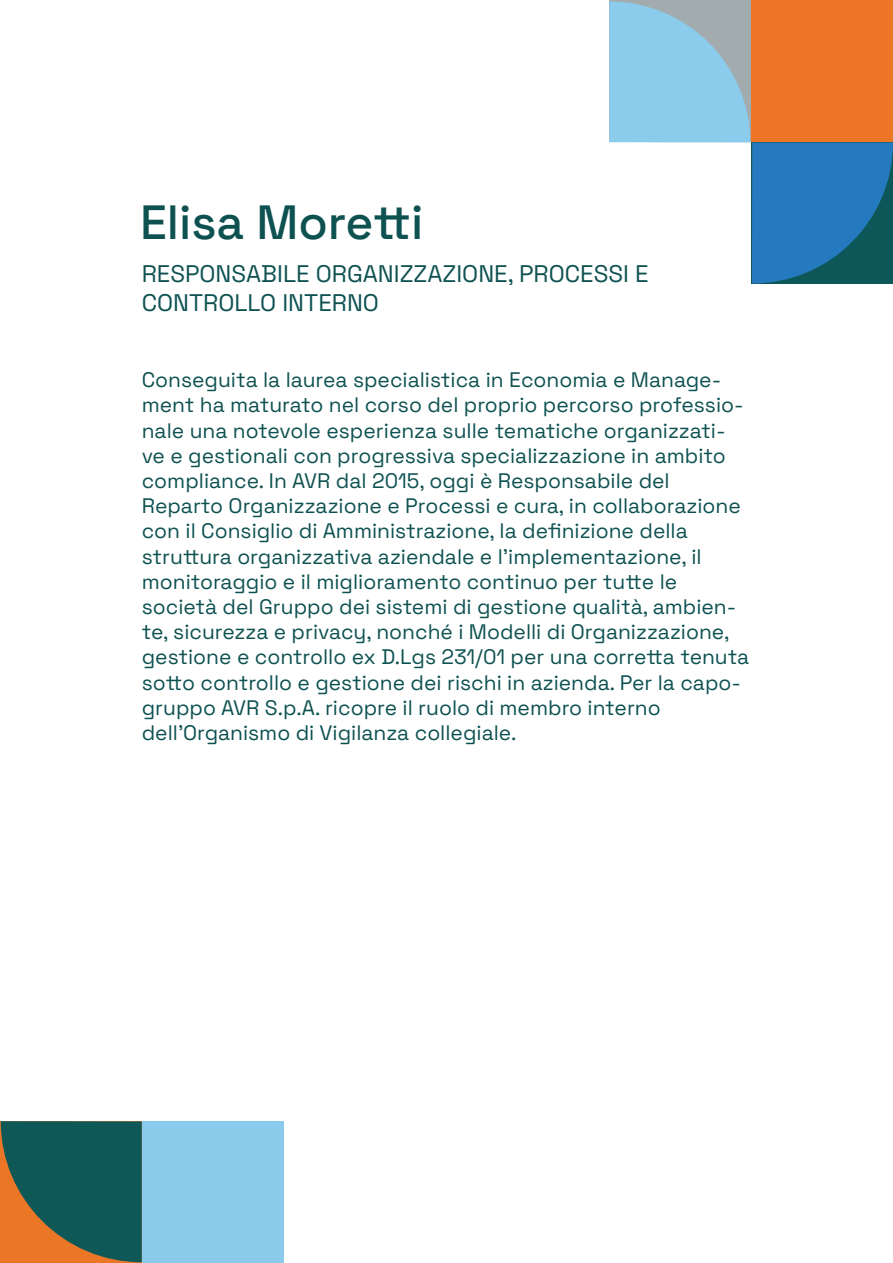
<style>
.page{position:relative;width:893px;height:1263px;background:#fff}
.page>*{position:absolute;margin:0;border:0;box-sizing:border-box;transform-origin:0 0}
.t1{font:300 48px "Space Grotesk";color:#0e5151}
.t2{font:300 24px/28.8px "Space Grotesk";color:#0e5151}
.t3{font:300 21px/25.2px "Space Grotesk";color:#0e5151}
</style>
<div class="page">
<div style="left:142px;top:1121px;width:142px;height:142px;background:#8acbec"></div>
<svg style="left:1px;top:1121px;width:141px;height:141px;background:#3e5e4d"></svg>
<svg style="left:609px;top:2px;width:284px;height:282px"></svg>
<h1 class="t1" style="left:140px;top:187px;width:285px">Elisa Moretti</h1>
<p class="t2" style="left:142px;top:258px;width:508px">RESPONSABILE ORGANIZZAZIONE, PROCESSI E<br>CONTROLLO INTERNO</p>
<p class="t3" style="left:142px;top:366px;width:609px">Conseguita la laurea specialistica in Economia e Manage&shy;ment ha maturato nel corso del proprio percorso professio&shy;nale una notevole esperienza sulle tematiche organizzati&shy;ve e gestionali con progressiva specializzazione in ambito compliance. In AVR dal 2015, oggi è Responsabile del Reparto Organizzazione e Processi e cura, in collaborazione con il Consiglio di Amministrazione, la definizione della struttura organizzativa aziendale e l’implementazione, il monitoraggio e il miglioramento continuo per tutte le società del Gruppo dei sistemi di gestione qualità, ambien&shy;te, sicurezza e privacy, nonché i Modelli di Organizzazione, gestione e controllo ex D.Lgs 231/01 per una corretta tenuta sotto controllo e gestione dei rischi in azienda. Per la capo&shy;gruppo AVR S.p.A. ricopre il ruolo di membro interno dell’Organismo di Vigilanza collegiale.</p>
</div>
